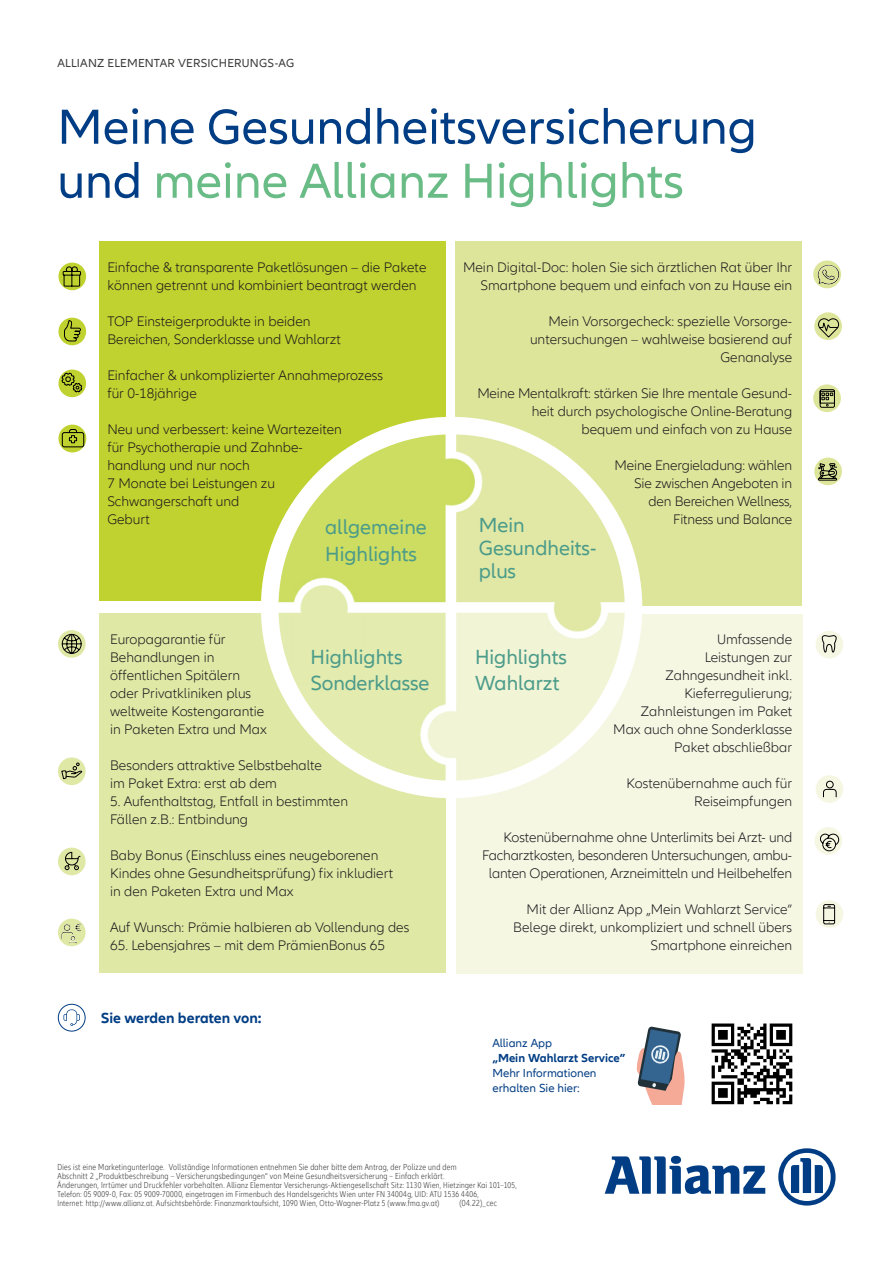
<style>
.page{position:relative;width:893px;height:1263px;background:#fff}
.page>*{position:absolute;margin:0;border:0;box-sizing:border-box;transform-origin:0 0}
.t1{font:51px/54px "Allianz Neo";color:#003d84}
.t2{font:21px/26.7px "Allianz Neo";color:#4b9b8a}
.t3{font:700 15px "Allianz Neo";color:#003d84}
.t4{font:300 14.25px/18px "Allianz Neo";color:#1a171b;text-align:right}
.t5{font:12px/15px "Allianz Neo";color:#003d84}
.t6{font:12px "Allianz Neo";letter-spacing:.02em;color:#3a3a39}
.t7{font:700 12px "Allianz Neo";color:#003d84}
.t8{font:300 condensed 9px/9px "Allianz Neo";letter-spacing:.03em;color:#3a3a39}
.t9{font:300 condensed 8.7px/9px "Allianz Neo";letter-spacing:.03em;color:#3a3a39}
.s1{color:#6abc86}
.s2{font-size:9px}
</style>
<div class="page">
<div style="left:456px;top:614px;width:347px;height:360px;background:#f5f7e3"></div>
<div style="left:99px;top:613px;width:346px;height:360px;background:#e0e8a5"></div>
<div style="left:99px;top:241px;width:346px;height:360px;background:#c0d22f"></div>
<div style="left:455px;top:241px;width:347px;height:365px;background:#dde59a"></div>
<div style="left:58px;top:263px;width:28px;height:27px;background:#c0d22f;border-radius:50%"></div>
<div style="left:813px;top:260px;width:28px;height:28px;background:#dde59a;border-radius:50%"></div>
<svg style="left:58px;top:318px;width:28px;height:27px"></svg>
<svg style="left:814px;top:312px;width:28px;height:28px"></svg>
<svg style="left:58px;top:369px;width:28px;height:28px"></svg>
<div style="left:813px;top:384px;width:28px;height:28px;background:#dde59a;border-radius:50%"></div>
<div style="left:814px;top:458px;width:28px;height:27px;background:#dde59a;border-radius:50%"></div>
<svg style="left:58px;top:425px;width:28px;height:27px"></svg>
<svg style="left:61px;top:265px;width:22px;height:22px"></svg>
<svg style="left:61px;top:320px;width:22px;height:21px"></svg>
<img style="left:818px;top:265px;width:21px;height:20px">
<svg style="left:818px;top:317px;width:21px;height:20px"></svg>
<svg style="left:817px;top:388px;width:20px;height:21px"></svg>
<svg style="left:817px;top:462px;width:21px;height:21px"></svg>
<div style="left:58px;top:630px;width:28px;height:28px;background:#e0e8a5;border-radius:50%"></div>
<div style="left:816px;top:631px;width:27px;height:27px;background:#f5f7e3;border-radius:50%"></div>
<div style="left:58px;top:757px;width:28px;height:28px;background:#e0e8a5;border-radius:50%"></div>
<div style="left:816px;top:775px;width:27px;height:28px;background:#f5f7e3;border-radius:50%"></div>
<div style="left:58px;top:848px;width:28px;height:27px;background:#e0e8a5;border-radius:50%"></div>
<div style="left:814px;top:827px;width:28px;height:28px;background:#f5f7e3;border-radius:50%"></div>
<div style="left:58px;top:919px;width:28px;height:27px;background:#e0e8a5;border-radius:50%"></div>
<div style="left:816px;top:900px;width:27px;height:28px;background:#f5f7e3;border-radius:50%"></div>
<svg style="left:61px;top:761px;width:21px;height:21px"></svg>
<svg style="left:64px;top:852px;width:17px;height:19px"></svg>
<img style="left:61px;top:924px;width:20px;height:19px">
<svg style="left:821px;top:635px;width:16px;height:18px"></svg>
<svg style="left:823px;top:780px;width:14px;height:18px"></svg>
<svg style="left:820px;top:833px;width:19px;height:18px"></svg>
<svg style="left:819px;top:904px;width:17px;height:20px"></svg>
<svg style="left:62px;top:634px;width:20px;height:20px"></svg>
<svg style="left:61px;top:372px;width:22px;height:22px"></svg>
<svg style="left:61px;top:426px;width:24px;height:24px"></svg>
<img style="left:267px;top:427px;width:295px;height:362px">
<div style="left:261px;top:417px;width:381px;height:381px;border:18px solid #fff;border-radius:50%"></div>
<svg style="left:605px;top:1156px;width:160px;height:38px"></svg>
<svg style="left:778px;top:1148px;width:58px;height:57px"></svg>
<svg style="left:636px;top:1026px;width:49px;height:78px"></svg>
<svg style="left:63px;top:1009px;width:17px;height:17px"></svg>
<div style="left:58px;top:1004px;width:27px;height:27px;border:1px solid #003d84;border-radius:50%"></div>
<svg style="left:711px;top:1023px;width:82px;height:82px"></svg>
<svg style="left:712px;top:1023px;width:80px;height:81px"></svg>
<p class="t6" style="left:57px;top:56px;width:238px">ALLIANZ ELEMENTAR VERSICHERUNGS-AG</p>
<h1 class="t1" style="left:57px;top:101px;width:701px">Meine Gesundheitsversicherung und <span class="s1">meine Allianz Highlights</span></h1>
<p class="t4" style="left:107px;top:258px;width:321px;text-align:left">Einfache &amp; transparente Paketlösungen – die Pakete können getrennt und kombiniert beantragt werden</p>
<p class="t4" style="left:107px;top:312px;width:235px;text-align:left">TOP Einsteigerprodukte in beiden<br>Bereichen, Sonderklasse und Wahlarzt</p>
<p class="t4" style="left:107px;top:366px;width:277px;text-align:left">Einfacher &amp; unkomplizierter Annahmeprozess für 0-18jährige</p>
<p class="t4" style="left:107px;top:420px;width:236px;text-align:left">Neu und verbessert: keine Wartezeiten für Psychotherapie und Zahnbe&shy;handlung und nur noch<br>7 Monate bei Leistungen zu<br>Schwangerschaft und<br>Geburt</p>
<h2 class="t2" style="left:325px;top:514px;width:103px">allgemeine<br>Highlights</h2>
<p class="t4" style="left:463px;top:258px;width:331px">Mein Digital-Doc: holen Sie sich ärztlichen Rat über Ihr<br>Smartphone bequem und einfach von zu Hause ein</p>
<p class="t4" style="left:530px;top:312px;width:264px">Mein Vorsorgecheck: spezielle Vorsorge&shy;untersuchungen – wahlweise basierend auf<br>Genanalyse</p>
<p class="t4" style="left:477px;top:384px;width:316px">Meine Mentalkraft: stärken Sie Ihre mentale Gesund&shy;heit durch psychologische Online-Beratung<br>bequem und einfach von zu Hause</p>
<p class="t4" style="left:614px;top:456px;width:179px">Meine Energieladung: wählen<br>Sie zwischen Angeboten in den Bereichen Wellness,<br>Fitness und Balance</p>
<h2 class="t2" style="left:479px;top:514px;width:119px;line-height:23px">Mein<br>Gesundheits&shy;plus</h2>
<p class="t4" style="left:110px;top:630px;width:158px;text-align:left">Europagarantie für<br>Behandlungen in öffentlichen Spitälern oder Privatkliniken plus weltweite Kostengarantie in Paketen Extra und Max</p>
<p class="t4" style="left:110px;top:756px;width:213px;text-align:left">Besonders attraktive Selbstbehalte im Paket Extra: erst ab dem</p>
<p class="t4" style="left:110px;top:792px;width:240px;text-align:left">5. Aufenthaltstag, Entfall in bestimmten<br>Fällen z.B.: Entbindung</p>
<p class="t4" style="left:110px;top:846px;width:284px;text-align:left">Baby Bonus (Einschluss eines neugeborenen<br>Kindes ohne Gesundheitsprüfung) fix inkludiert in den Paketen Extra und Max</p>
<p class="t4" style="left:110px;top:918px;width:301px">Auf Wunsch: Prämie halbieren ab Vollendung des</p>
<p class="t4" style="left:110px;top:936px;width:276px">65. Lebensjahres – mit dem PrämienBonus 65</p>
<p class="t4" style="left:613px;top:630px;width:180px">Umfassende<br>Leistungen zur<br>Zahngesundheit inkl.<br>Kieferregulierung;<br>Zahnleistungen im Paket<br>Max auch ohne Sonderklasse<br>Paket abschließbar</p>
<p class="t4" style="left:627px;top:774px;width:167px">Kostenübernahme auch für<br>Reiseimpfungen</p>
<p class="t4" style="left:482px;top:828px;width:311px">Kostenübernahme ohne Unterlimits bei Arzt- und<br>Facharztkosten, besonderen Untersuchungen, ambu&shy;lanten Operationen, Arzneimitteln und Heilbehelfen</p>
<p class="t4" style="left:513px;top:900px;width:280px">Mit der Allianz App „Mein Wahlarzt Service”<br>Belege direkt, unkompliziert und schnell übers<br>Smartphone einreichen</p>
<h2 class="t2" style="left:311px;top:644px;width:120px">Highlights<br>Sonderklasse</h2>
<h2 class="t2" style="left:475px;top:644px;width:93px">Highlights<br>Wahlarzt</h2>
<p class="t3" style="left:101px;top:1010px;width:162px">Sie werden beraten von:</p>
<p class="t5" style="left:492px;top:1035px;width:61px">Allianz App</p>
<p class="t7" style="left:492px;top:1051px;width:134px">„Mein Wahlarzt Service”</p>
<p class="t5" style="left:492px;top:1065px;width:106px">Mehr Informationen erhalten Sie hier:</p>
<p class="t8" style="left:57px;top:1162px;width:401px">Dies ist eine Marketingunterlage. Vollständige Informationen entnehmen Sie daher bitte dem Antrag, der Polizze und dem<br>Abschnitt 2 „Produktbeschreibung – Versicherungsbedingungen“ von Meine Gesundheitsversicherung – Einfach erklärt.</p>
<p class="t9" style="left:57px;top:1180px;width:461px"><span class="s2">Änderungen, Irrtümer und Druckfehler vorbehalten.</span> Allianz Elementar Versicherungs-Aktiengesellschaft Sitz: 1130 Wien, Hietzinger Kai 101–105,<br>Telefon: 05 9009-0, Fax: 05 9009-70000, eingetragen im Firmenbuch des Handelsgerichts Wien unter FN 34004g, UID: ATU 1536 4406,<br>Internet: http://www.allianz.at. Aufsichtsbehörde: Finanzmarktaufsicht, 1090 Wien, Otto-Wagner-Platz 5 (www.fma.gv.at)</p>
<p class="t8" style="left:460px;top:1198px;width:39px">(04.22)_cec</p>
</div>
